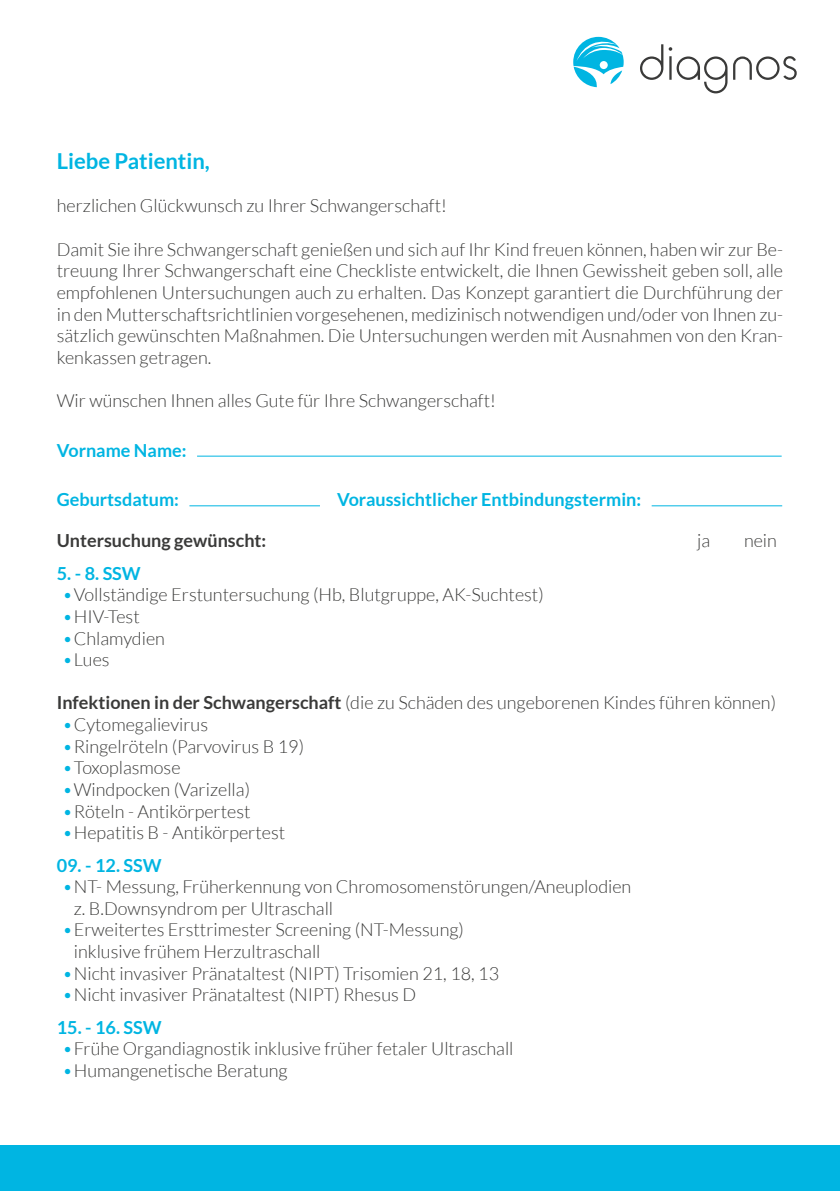
<style>
.page{position:relative;width:840px;height:1191px;background:#fff}
.page>*{position:absolute;margin:0;border:0;box-sizing:border-box;transform-origin:0 0}
.t1{font:700 22px "Lato";color:#00b5e2}
.t2{font:300 18px/21.6px "Lato";color:#3a3a39}
.t3{font:700 18px "Lato";color:#00b5e2}
.t4{font:700 18px "Lato";color:#3a3a39}
.s1{color:#00b5e2}
.s2{font-weight:700}
</style>
<div class="page">
<div style="left:0;top:1145px;width:839px;height:46px;background:#00b5e2"></div>
<svg style="left:573px;top:37px;width:50px;height:50px"></svg>
<svg style="left:640px;top:44px;width:156px;height:49px"></svg>
<hr style="left:197px;top:455px;width:584px;height:1px;background:#00b5e2">
<hr style="left:189px;top:505px;width:131px;height:1px;background:#00b5e2">
<hr style="left:651px;top:505px;width:130px;height:1px;background:#00b5e2">
<p class="t1" style="left:57px;top:149px;width:154px">Liebe Patientin,</p>
<p class="t2" style="left:57px;top:195px;width:391px">herzlichen Glückwunsch zu Ihrer Schwangerschaft!</p>
<p class="t2" style="left:57px;top:238px;width:727px;text-align:justify">Damit Sie ihre Schwangerschaft genießen und sich auf Ihr Kind freuen können, haben wir zur Be&shy;treuung Ihrer Schwangerschaft eine Checkliste entwickelt, die Ihnen Gewissheit geben soll, alle empfohlenen Untersuchungen auch zu erhalten. Das Konzept garantiert die Durchführung der in den Mutterschaftsrichtlinien vorgesehenen, medizinisch notwendigen und/oder von Ihnen zu&shy;sätzlich gewünschten Maßnahmen. Die Untersuchungen werden mit Ausnahmen von den Kran&shy;kenkassen getragen.</p>
<p class="t2" style="left:57px;top:390px;width:440px">Wir wünschen Ihnen alles Gute für Ihre Schwangerschaft!</p>
<p class="t3" style="left:57px;top:440px;width:131px">Vorname Name:</p>
<p class="t3" style="left:57px;top:489px;width:124px">Geburtsdatum:</p>
<p class="t3" style="left:337px;top:489px;width:305px">Voraussichtlicher Entbindungstermin:</p>
<p class="t4" style="left:57px;top:530px;width:211px">Untersuchung gewünscht:</p>
<p class="t2" style="left:697px;top:530px;width:14px">ja</p>
<p class="t2" style="left:743px;top:530px;width:34px">nein</p>
<p class="t3" style="left:57px;top:563px;width:85px">5. - 8. SSW</p>
<p class="t2" style="left:62px;top:584px;width:482px"><span class="s1">•</span>Vollständige Erstuntersuchung (Hb, Blutgruppe, AK-Suchtest)</p>
<p class="t2" style="left:62px;top:606px;width:79px"><span class="s1">•</span>HIV-Test</p>
<p class="t2" style="left:62px;top:627px;width:104px"><span class="s1">•</span>Chlamydien</p>
<p class="t2" style="left:62px;top:649px;width:49px"><span class="s1">•</span>Lues</p>
<p class="t2" style="left:57px;top:692px;width:720px"><span class="s2">Infektionen in der Schwangerschaft</span> (die zu Schäden des ungeborenen Kindes führen können)</p>
<p class="t2" style="left:62px;top:714px;width:147px"><span class="s1">•</span>Cytomegalievirus</p>
<p class="t2" style="left:62px;top:735px;width:243px"><span class="s1">•</span>Ringelröteln (Parvovirus B 19)</p>
<p class="t2" style="left:62px;top:757px;width:119px"><span class="s1">•</span>Toxoplasmose</p>
<p class="t2" style="left:62px;top:778px;width:189px"><span class="s1">•</span>Windpocken (Varizella)</p>
<p class="t2" style="left:62px;top:800px;width:189px"><span class="s1">•</span>Röteln - Antikörpertest</p>
<p class="t2" style="left:62px;top:822px;width:224px"><span class="s1">•</span>Hepatitis B - Antikörpertest</p>
<p class="t3" style="left:57px;top:854px;width:106px">09. - 12. SSW</p>
<p class="t2" style="left:74px;top:876px;width:558px;text-indent:-11px"><span class="s1">•</span>NT- Messung, Früherkennung von Chromosomenstörungen/Aneuplodien z. B.Downsyndrom per Ultraschall</p>
<p class="t2" style="left:74px;top:919px;width:391px;text-indent:-11px"><span class="s1">•</span>Erweitertes Ersttrimester Screening (NT-Messung) inklusive frühem Herzultraschall</p>
<p class="t2" style="left:62px;top:962px;width:438px"><span class="s1">•</span>Nicht invasiver Pränataltest (NIPT) Trisomien 21, 18, 13</p>
<p class="t2" style="left:62px;top:984px;width:355px"><span class="s1">•</span>Nicht invasiver Pränataltest (NIPT) Rhesus D</p>
<p class="t3" style="left:57px;top:1016px;width:106px">15. - 16. SSW</p>
<p class="t2" style="left:62px;top:1038px;width:452px"><span class="s1">•</span>Frühe Organdiagnostik inklusive früher fetaler Ultraschall</p>
<p class="t2" style="left:62px;top:1059px;width:226px"><span class="s1">•</span>Humangenetische Beratung</p>
</div>
